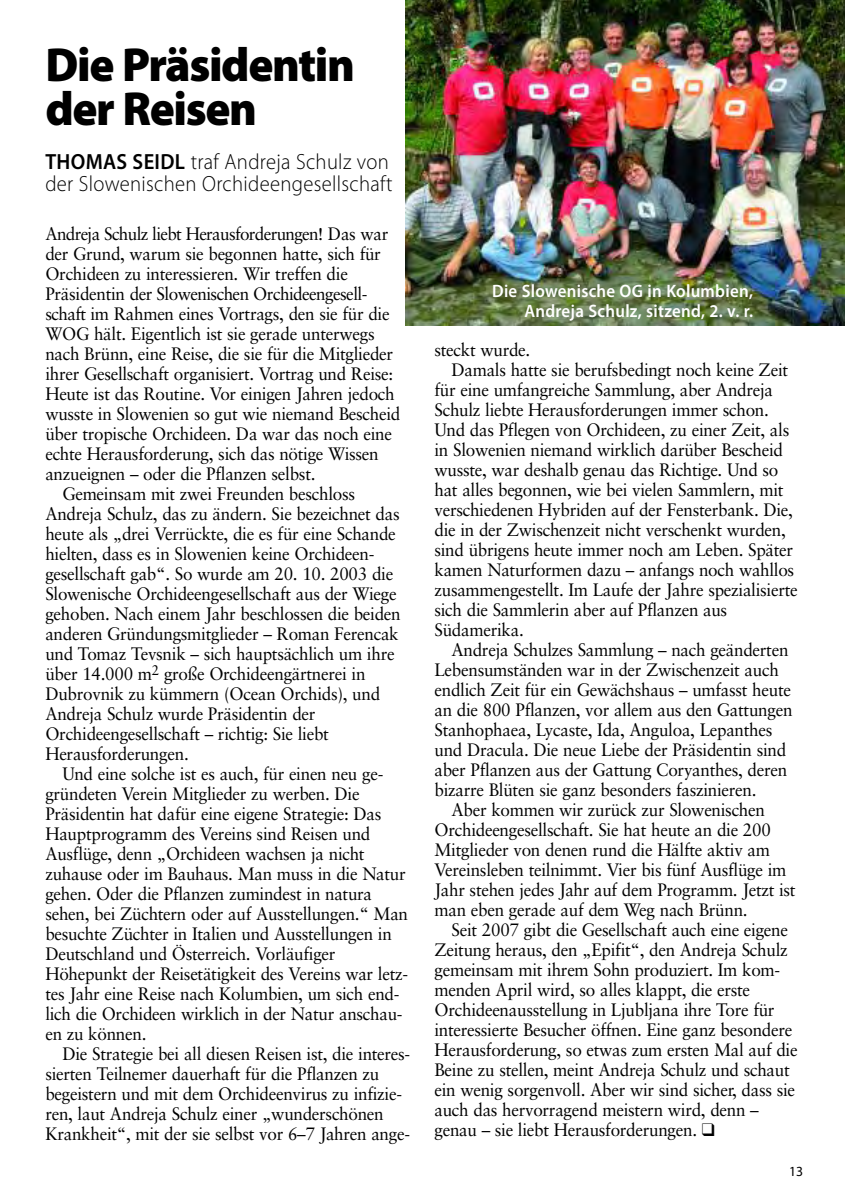
<style>
.page{position:relative;width:845px;height:1202px;background:#fff}
.page>*{position:absolute;margin:0;border:0;box-sizing:border-box;transform-origin:0 0}
.t1{font:900 48px/44px "Myriad Pro";letter-spacing:-.03em;color:#000}
.t2{font:300 22px/22px "Myriad Pro";letter-spacing:.015em;color:#000;scale:.94 1}
.t3{font:18px "Sabon";letter-spacing:-.015em;color:#000;scale:.95 1}
.t4{font:600 18px/20px "Myriad Pro";letter-spacing:.015em;color:#fff;text-align:right;scale:.94 1}
.t5{font:18px "Sabon";letter-spacing:-.04em;color:#000;scale:.95 1}
.t6{font:18px "Sabon";letter-spacing:-.035em;color:#000;scale:.95 1}
.t7{font:14px "Myriad Pro";color:#000}
.s1{font-weight:600}
</style>
<div class="page">
<img style="left:405px;top:0;width:440px;height:326px">
<h1 class="t1" style="left:45px;top:47px;width:311px">Die Präsidentin der Reisen</h1>
<p class="t2" style="left:45px;top:153px;width:371px"><span class="s1">THOMAS SEIDL</span> traf Andreja Schulz von der Slowenischen Orchideengesellschaft</p>
<p class="t5" style="left:45px;top:226px;width:363px">Andreja Schulz liebt Herausforderungen! Das war</p>
<p class="t3" style="left:45px;top:246px;width:355px">der Grund, warum sie begonnen hatte, sich für</p>
<p class="t3" style="left:45px;top:266px;width:320px">Orchideen zu interessieren. Wir treffen die</p>
<p class="t6" style="left:45px;top:286px;width:340px">Präsidentin der Slowenischen Orchideengesell-</p>
<p class="t3" style="left:45px;top:306px;width:364px">schaft im Rahmen eines Vortrags, den sie für die</p>
<p class="t3" style="left:45px;top:326px;width:348px">WOG hält. Eigentlich ist sie gerade unterwegs</p>
<p class="t3" style="left:45px;top:346px;width:368px">nach Brünn, eine Reise, die sie für die Mitglieder</p>
<p class="t3" style="left:45px;top:366px;width:368px">ihrer Gesellschaft organisiert. Vortrag und Reise:</p>
<p class="t3" style="left:45px;top:386px;width:369px">Heute ist das Routine. Vor einigen Jahren jedoch</p>
<p class="t3" style="left:45px;top:406px;width:375px">wusste in Slowenien so gut wie niemand Bescheid</p>
<p class="t3" style="left:45px;top:426px;width:366px">über tropische Orchideen. Da war das noch eine</p>
<p class="t3" style="left:45px;top:446px;width:352px">echte Herausforderung, sich das nötige Wissen</p>
<p class="t3" style="left:45px;top:466px;width:286px">anzueignen – oder die Pflanzen selbst.</p>
<p class="t3" style="left:62px;top:486px;width:309px">Gemeinsam mit zwei Freunden beschloss</p>
<p class="t3" style="left:45px;top:506px;width:374px">Andreja Schulz, das zu ändern. Sie bezeichnet das</p>
<p class="t3" style="left:45px;top:526px;width:370px">heute als „drei Verrückte, die es für eine Schande</p>
<p class="t3" style="left:45px;top:546px;width:348px">hielten, dass es in Slowenien keine Orchideen-</p>
<p class="t3" style="left:45px;top:566px;width:368px">gesellschaft gab“. So wurde am 20. 10. 2003 die</p>
<p class="t3" style="left:45px;top:586px;width:371px">Slowenische Orchideengesellschaft aus der Wiege</p>
<p class="t3" style="left:45px;top:606px;width:376px">gehoben. Nach einem Jahr beschlossen die beiden</p>
<p class="t3" style="left:45px;top:626px;width:373px">anderen Gründungsmitglieder – Roman Ferencak</p>
<p class="t3" style="left:45px;top:646px;width:369px">und Tomaz Tevsnik – sich hauptsächlich um ihre</p>
<p class="t3" style="left:45px;top:666px;width:338px">über 14.000 m<sup>2</sup> große Orchideengärtnerei in</p>
<p class="t3" style="left:45px;top:686px;width:354px">Dubrovnik zu kümmern (Ocean Orchids), und</p>
<p class="t3" style="left:45px;top:706px;width:286px">Andreja Schulz wurde Präsidentin der</p>
<p class="t3" style="left:45px;top:726px;width:300px">Orchideengesellschaft – richtig: Sie liebt</p>
<p class="t3" style="left:45px;top:746px;width:152px">Herausforderungen.</p>
<p class="t3" style="left:62px;top:766px;width:339px">Und eine solche ist es auch, für einen neu ge-</p>
<p class="t3" style="left:45px;top:786px;width:332px">gründeten Verein Mitglieder zu werben. Die</p>
<p class="t3" style="left:45px;top:806px;width:355px">Präsidentin hat dafür eine eigene Strategie: Das</p>
<p class="t3" style="left:45px;top:826px;width:344px">Hauptprogramm des Vereins sind Reisen und</p>
<p class="t3" style="left:45px;top:846px;width:338px">Ausflüge, denn „Orchideen wachsen ja nicht</p>
<p class="t3" style="left:45px;top:866px;width:381px">zuhause oder im Bauhaus. Man muss in die Natur</p>
<p class="t3" style="left:45px;top:886px;width:345px">gehen. Oder die Pflanzen zumindest in natura</p>
<p class="t3" style="left:45px;top:906px;width:383px">sehen, bei Züchtern oder auf Ausstellungen.“ Man</p>
<p class="t3" style="left:45px;top:926px;width:366px">besuchte Züchter in Italien und Ausstellungen in</p>
<p class="t3" style="left:45px;top:946px;width:307px">Deutschland und Österreich. Vorläufiger</p>
<p class="t3" style="left:45px;top:966px;width:383px">Höhepunkt der Reisetätigkeit des Vereins war letz-</p>
<p class="t3" style="left:45px;top:986px;width:374px">tes Jahr eine Reise nach Kolumbien, um sich end-</p>
<p class="t3" style="left:45px;top:1006px;width:377px">lich die Orchideen wirklich in der Natur anschau-</p>
<p class="t3" style="left:45px;top:1026px;width:108px">en zu können.</p>
<p class="t3" style="left:62px;top:1046px;width:368px">Die Strategie bei all diesen Reisen ist, die interes-</p>
<p class="t3" style="left:45px;top:1066px;width:353px">sierten Teilnemer dauerhaft für die Pflanzen zu</p>
<p class="t3" style="left:45px;top:1086px;width:377px">begeistern und mit dem Orchideenvirus zu infizie-</p>
<p class="t3" style="left:45px;top:1106px;width:358px">ren, laut Andreja Schulz einer „wunderschönen</p>
<p class="t3" style="left:45px;top:1126px;width:385px">Krankheit“, mit der sie selbst vor 6–7 Jahren ange-</p>
<p class="t4" style="left:492px;top:282px;width:279px">Die Slowenische OG in Kolumbien,<br>Andreja Schulz, sitzend, 2. v. r.</p>
<p class="t3" style="left:434px;top:343px;width:102px">steckt wurde.</p>
<p class="t3" style="left:451px;top:363px;width:356px">Damals hatte sie berufsbedingt noch keine Zeit</p>
<p class="t3" style="left:434px;top:383px;width:358px">für eine umfangreiche Sammlung, aber Andreja</p>
<p class="t3" style="left:434px;top:403px;width:353px">Schulz liebte Herausforderungen immer schon.</p>
<p class="t3" style="left:434px;top:423px;width:375px">Und das Pflegen von Orchideen, zu einer Zeit, als</p>
<p class="t3" style="left:434px;top:443px;width:368px">in Slowenien niemand wirklich darüber Bescheid</p>
<p class="t3" style="left:434px;top:463px;width:363px">wusste, war deshalb genau das Richtige. Und so</p>
<p class="t3" style="left:434px;top:483px;width:369px">hat alles begonnen, wie bei vielen Sammlern, mit</p>
<p class="t3" style="left:434px;top:503px;width:379px">verschiedenen Hybriden auf der Fensterbank. Die,</p>
<p class="t3" style="left:434px;top:523px;width:371px">die in der Zwischenzeit nicht verschenkt wurden,</p>
<p class="t3" style="left:434px;top:543px;width:379px">sind übrigens heute immer noch am Leben. Später</p>
<p class="t3" style="left:434px;top:563px;width:380px">kamen Naturformen dazu – anfangs noch wahllos</p>
<p class="t3" style="left:434px;top:583px;width:384px">zusammengestellt. Im Laufe der Jahre spezialisierte</p>
<p class="t3" style="left:434px;top:603px;width:310px">sich die Sammlerin aber auf Pflanzen aus</p>
<p class="t3" style="left:434px;top:623px;width:95px">Südamerika.</p>
<p class="t3" style="left:451px;top:643px;width:356px">Andreja Schulzes Sammlung – nach geänderten</p>
<p class="t3" style="left:434px;top:663px;width:364px">Lebensumständen war in der Zwischenzeit auch</p>
<p class="t3" style="left:434px;top:683px;width:377px">endlich Zeit für ein Gewächshaus – umfasst heute</p>
<p class="t3" style="left:434px;top:703px;width:378px">an die 800 Pflanzen, vor allem aus den Gattungen</p>
<p class="t3" style="left:434px;top:723px;width:357px">Stanhophaea, Lycaste, Ida, Anguloa, Lepanthes</p>
<p class="t3" style="left:434px;top:743px;width:372px">und Dracula. Die neue Liebe der Präsidentin sind</p>
<p class="t3" style="left:434px;top:763px;width:373px">aber Pflanzen aus der Gattung Coryanthes, deren</p>
<p class="t3" style="left:434px;top:783px;width:340px">bizarre Blüten sie ganz besonders faszinieren.</p>
<p class="t3" style="left:451px;top:803px;width:331px">Aber kommen wir zurück zur Slowenischen</p>
<p class="t3" style="left:434px;top:823px;width:355px">Orchideengesellschaft. Sie hat heute an die 200</p>
<p class="t3" style="left:434px;top:843px;width:355px">Mitglieder von denen rund die Hälfte aktiv am</p>
<p class="t3" style="left:434px;top:863px;width:372px">Vereinsleben teilnimmt. Vier bis fünf Ausflüge im</p>
<p class="t3" style="left:434px;top:883px;width:382px">Jahr stehen jedes Jahr auf dem Programm. Jetzt ist</p>
<p class="t3" style="left:434px;top:903px;width:331px">man eben gerade auf dem Weg nach Brünn.</p>
<p class="t3" style="left:451px;top:923px;width:356px">Seit 2007 gibt die Gesellschaft auch eine eigene</p>
<p class="t3" style="left:434px;top:943px;width:373px">Zeitung heraus, den „Epifit“, den Andreja Schulz</p>
<p class="t3" style="left:434px;top:963px;width:365px">gemeinsam mit ihrem Sohn produziert. Im kom-</p>
<p class="t3" style="left:434px;top:983px;width:334px">menden April wird, so alles klappt, die erste</p>
<p class="t3" style="left:434px;top:1003px;width:359px">Orchideenausstellung in Ljubljana ihre Tore für</p>
<p class="t3" style="left:434px;top:1023px;width:378px">interessierte Besucher öffnen. Eine ganz besondere</p>
<p class="t3" style="left:434px;top:1043px;width:384px">Herausforderung, so etwas zum ersten Mal auf die</p>
<p class="t3" style="left:434px;top:1063px;width:375px">Beine zu stellen, meint Andreja Schulz und schaut</p>
<p class="t3" style="left:434px;top:1083px;width:381px">ein wenig sorgenvoll. Aber wir sind sicher, dass sie</p>
<p class="t3" style="left:434px;top:1103px;width:343px">auch das hervorragend meistern wird, denn –</p>
<p class="t3" style="left:434px;top:1123px;width:297px">genau – sie liebt Herausforderungen. ❑</p>
<p class="t7" style="left:789px;top:1166px;width:16px">13</p>
</div>
